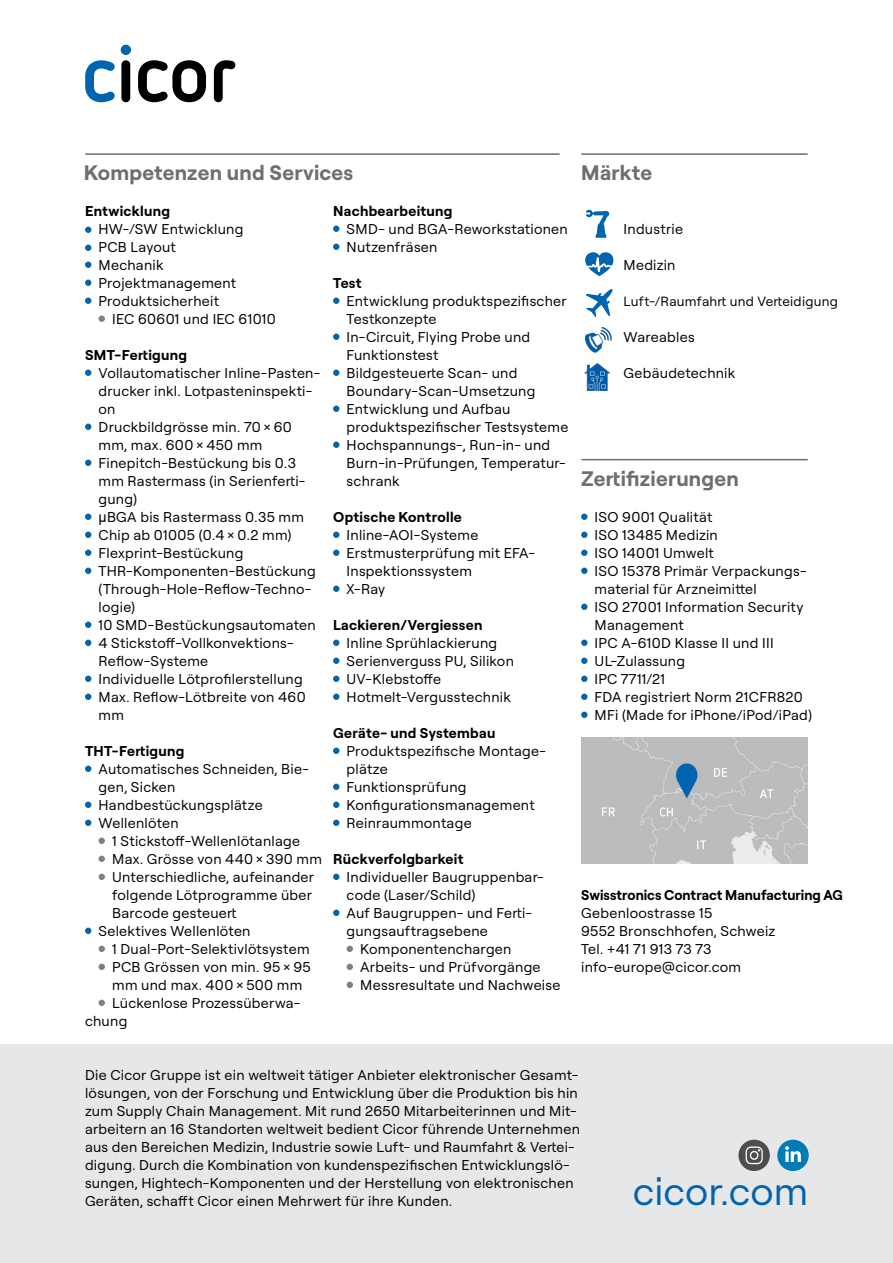
<style>
.page{position:relative;width:893px;height:1263px;background:#fff}
.page>*{position:absolute;margin:0;border:0;box-sizing:border-box;transform-origin:0 0}
.t1{font:39px "Roobert";color:#0064b1}
.t2{font:700 21px "Roobert";letter-spacing:.01em;color:#6d6e71}
.t3{font:14.25px/18px "Roobert";letter-spacing:.02em;color:#000}
.t4{font:700 14.25px "Roobert";letter-spacing:.02em;color:#000}
.t5{font:700 14.25px "Roobert";color:#000}
.t6{font:13.35px "Roobert";letter-spacing:.02em;color:#000}
.s1{font-family:"Arial"}
</style>
<div class="page">
<svg style="left:85px;top:60px;width:30px;height:42px"></svg>
<div style="left:121px;top:45px;width:10px;height:10px;background:#0064b1;border-radius:50%"></div>
<div style="left:121px;top:60px;width:9px;height:42px;background:#000;border-radius:4px"></div>
<svg style="left:138px;top:60px;width:68px;height:42px"></svg>
<svg style="left:214px;top:60px;width:21px;height:42px"></svg>
<svg style="left:85px;top:227px;width:6px;height:6px"></svg>
<svg style="left:85px;top:245px;width:6px;height:6px"></svg>
<svg style="left:85px;top:262px;width:6px;height:6px"></svg>
<svg style="left:85px;top:280px;width:6px;height:6px"></svg>
<svg style="left:85px;top:298px;width:6px;height:6px"></svg>
<svg style="left:99px;top:316px;width:6px;height:6px"></svg>
<svg style="left:85px;top:370px;width:6px;height:6px"></svg>
<svg style="left:85px;top:424px;width:6px;height:6px"></svg>
<svg style="left:85px;top:460px;width:6px;height:6px"></svg>
<svg style="left:85px;top:514px;width:6px;height:6px"></svg>
<svg style="left:85px;top:532px;width:6px;height:6px"></svg>
<svg style="left:85px;top:550px;width:6px;height:6px"></svg>
<svg style="left:85px;top:568px;width:6px;height:6px"></svg>
<svg style="left:85px;top:622px;width:6px;height:6px"></svg>
<svg style="left:85px;top:640px;width:6px;height:6px"></svg>
<svg style="left:85px;top:676px;width:6px;height:6px"></svg>
<svg style="left:85px;top:694px;width:6px;height:6px"></svg>
<svg style="left:85px;top:766px;width:6px;height:6px"></svg>
<svg style="left:85px;top:802px;width:6px;height:6px"></svg>
<svg style="left:85px;top:820px;width:6px;height:6px"></svg>
<svg style="left:99px;top:838px;width:6px;height:6px"></svg>
<svg style="left:99px;top:856px;width:6px;height:6px"></svg>
<svg style="left:99px;top:874px;width:6px;height:6px"></svg>
<svg style="left:85px;top:928px;width:6px;height:6px"></svg>
<svg style="left:99px;top:946px;width:6px;height:6px"></svg>
<svg style="left:99px;top:964px;width:6px;height:6px"></svg>
<svg style="left:99px;top:1000px;width:6px;height:6px"></svg>
<svg style="left:581px;top:514px;width:6px;height:6px"></svg>
<svg style="left:581px;top:532px;width:6px;height:6px"></svg>
<svg style="left:581px;top:550px;width:6px;height:6px"></svg>
<svg style="left:581px;top:568px;width:6px;height:6px"></svg>
<svg style="left:581px;top:604px;width:6px;height:6px"></svg>
<svg style="left:581px;top:640px;width:6px;height:6px"></svg>
<svg style="left:581px;top:658px;width:6px;height:6px"></svg>
<svg style="left:581px;top:676px;width:6px;height:6px"></svg>
<svg style="left:581px;top:694px;width:6px;height:6px"></svg>
<svg style="left:581px;top:712px;width:6px;height:6px"></svg>
<div style="left:0;top:1044px;width:893px;height:219px;background:#e6e7e8"></div>
<svg style="left:333px;top:226px;width:6px;height:6px"></svg>
<svg style="left:333px;top:244px;width:6px;height:6px"></svg>
<svg style="left:333px;top:298px;width:6px;height:6px"></svg>
<svg style="left:333px;top:334px;width:6px;height:6px"></svg>
<svg style="left:333px;top:370px;width:6px;height:6px"></svg>
<svg style="left:333px;top:406px;width:6px;height:6px"></svg>
<svg style="left:333px;top:442px;width:6px;height:6px"></svg>
<svg style="left:333px;top:532px;width:6px;height:6px"></svg>
<svg style="left:333px;top:550px;width:6px;height:6px"></svg>
<svg style="left:333px;top:586px;width:6px;height:6px"></svg>
<svg style="left:333px;top:640px;width:6px;height:6px"></svg>
<svg style="left:333px;top:658px;width:6px;height:6px"></svg>
<svg style="left:333px;top:676px;width:6px;height:6px"></svg>
<svg style="left:333px;top:694px;width:6px;height:6px"></svg>
<svg style="left:333px;top:748px;width:6px;height:6px"></svg>
<svg style="left:333px;top:784px;width:6px;height:6px"></svg>
<svg style="left:333px;top:802px;width:6px;height:6px"></svg>
<svg style="left:333px;top:820px;width:6px;height:6px"></svg>
<svg style="left:333px;top:874px;width:6px;height:6px"></svg>
<svg style="left:333px;top:910px;width:6px;height:6px"></svg>
<svg style="left:347px;top:946px;width:6px;height:6px"></svg>
<svg style="left:347px;top:964px;width:6px;height:6px"></svg>
<svg style="left:347px;top:982px;width:6px;height:6px"></svg>
<hr style="left:86px;top:153px;width:473px;height:2px;background:#6d6e71">
<hr style="left:582px;top:153px;width:225px;height:2px;background:#6d6e71">
<hr style="left:582px;top:459px;width:225px;height:1px;background:#6d6e71">
<svg style="left:586px;top:210px;width:23px;height:28px"></svg>
<svg style="left:585px;top:252px;width:28px;height:24px"></svg>
<svg style="left:586px;top:289px;width:27px;height:28px"></svg>
<img style="left:586px;top:327px;width:26px;height:25px">
<img style="left:584px;top:363px;width:27px;height:27px">
<img style="left:581px;top:737px;width:227px;height:126px">
<div style="left:777px;top:1140px;width:32px;height:31px;background:#007bb6;border-radius:50%"></div>
<svg style="left:785px;top:1146px;width:16px;height:16px"></svg>
<div style="left:738px;top:1140px;width:32px;height:31px;background:#4d4d4f;border-radius:50%"></div>
<svg style="left:746px;top:1146px;width:17px;height:18px"></svg>
<h2 class="t2" style="left:84px;top:157px;width:271px">Kompetenzen und Services</h2>
<h2 class="t2" style="left:581px;top:157px;width:73px">Märkte</h2>
<p class="t3" style="left:624px;top:219px;width:61px">Industrie</p>
<p class="t3" style="left:624px;top:255px;width:53px">Medizin</p>
<p class="t6" style="left:624px;top:292px;width:216px">Luft-/Raumfahrt und Verteidigung</p>
<p class="t3" style="left:624px;top:327px;width:73px">Wareables</p>
<p class="t3" style="left:624px;top:363px;width:113px">Gebäudetechnik</p>
<p class="t4" style="left:85px;top:201px;width:86px">Entwicklung</p>
<p class="t3" style="left:99px;top:219px;width:146px">HW-/SW Entwicklung<br>PCB Layout<br>Mechanik<br>Projektmanagement<br>Produktsicherheit</p>
<p class="t3" style="left:112px;top:309px;width:165px">IEC 60601 und IEC 61010</p>
<p class="t4" style="left:85px;top:345px;width:104px">SMT-Fertigung</p>
<p class="t3" style="left:99px;top:363px;width:222px">Vollautomatischer Inline-Pasten&shy;drucker inkl. Lotpasteninspekti&shy;on<br>Druckbildgrösse min. 70×60 mm, max. 600×450 mm<br>Finepitch-Bestückung bis 0.3 mm Rastermass (in Serienferti&shy;gung)<br><span class="s1">μ</span>BGA bis Rastermass 0.35 mm<br>Chip ab 01005 (0.4×0.2 mm)<br>Flexprint-Bestückung<br>THR-Komponenten-Bestückung (Through-Hole-Reflow-Techno&shy;logie)<br>10 SMD-Bestückungsautomaten<br>4 Stickstoff-Vollkonvektions-<br>Reflow-Systeme<br>Individuelle Lötprofilerstellung<br>Max. Reflow-Lötbreite von 460 mm</p>
<p class="t4" style="left:85px;top:741px;width:101px">THT-Fertigung</p>
<p class="t3" style="left:99px;top:759px;width:212px">Automatisches Schneiden, Bie&shy;gen, Sicken<br>Handbestückungsplätze<br>Wellenlöten</p>
<p class="t3" style="left:112px;top:831px;width:189px">1 Stickstoff-Wellenlötanlage</p>
<p class="t3" style="left:112px;top:849px;width:211px">Max. Grösse von 440×390 mm</p>
<p class="t3" style="left:112px;top:867px;width:203px">Unterschiedliche, aufeinander</p>
<p class="t3" style="left:112px;top:885px;width:201px">folgende Lötprogramme über</p>
<p class="t3" style="left:112px;top:903px;width:126px">Barcode gesteuert</p>
<p class="t3" style="left:99px;top:921px;width:154px">Selektives Wellenlöten</p>
<p class="t3" style="left:112px;top:939px;width:199px">1 Dual-Port-Selektivlötsystem</p>
<p class="t3" style="left:112px;top:957px;width:200px">PCB Grössen von min. 95×95</p>
<p class="t3" style="left:112px;top:975px;width:192px">mm und max. 400×500 mm</p>
<p class="t3" style="left:112px;top:993px;width:190px">Lückenlose Prozessüberwa-</p>
<p class="t3" style="left:85px;top:1011px;width:44px">chung</p>
<p class="t4" style="left:333px;top:201px;width:121px">Nachbearbeitung</p>
<p class="t3" style="left:347px;top:219px;width:223px">SMD- und BGA-Reworkstationen<br>Nutzenfräsen</p>
<p class="t4" style="left:333px;top:273px;width:30px">Test</p>
<p class="t3" style="left:347px;top:291px;width:223px">Entwicklung produktspezifischer<br>Testkonzepte<br>In-Circuit, Flying Probe und<br>Funktionstest<br>Bildgesteuerte Scan- und<br>Boundary-Scan-Umsetzung<br>Entwicklung und Aufbau produktspezifischer Testsysteme<br>Hochspannungs-, Run-in- und<br>Burn-in-Prüfungen, Temperatur&shy;schrank</p>
<p class="t4" style="left:333px;top:507px;width:130px">Optische Kontrolle</p>
<p class="t3" style="left:347px;top:525px;width:190px">Inline-AOI-Systeme<br>Erstmusterprüfung mit EFA-<br>Inspektionssystem<br>X-Ray</p>
<p class="t4" style="left:333px;top:615px;width:151px">Lackieren/Vergiessen</p>
<p class="t3" style="left:347px;top:633px;width:169px">Inline Sprühlackierung<br>Serienverguss PU, Silikon<br>UV-Klebstoffe<br>Hotmelt-Vergusstechnik</p>
<p class="t4" style="left:333px;top:723px;width:164px">Geräte- und Systembau</p>
<p class="t3" style="left:347px;top:741px;width:201px">Produktspezifische Montage&shy;plätze<br>Funktionsprüfung<br>Konfigurationsmanagement<br>Reinraummontage</p>
<p class="t4" style="left:333px;top:849px;width:132px">Rückverfolgbarkeit</p>
<p class="t3" style="left:347px;top:867px;width:199px">Individueller Baugruppenbar-</p>
<p class="t3" style="left:347px;top:885px;width:130px">code (Laser/Schild)</p>
<p class="t3" style="left:347px;top:903px;width:187px">Auf Baugruppen- und Ferti-</p>
<p class="t3" style="left:347px;top:921px;width:143px">gungsauftragsebene</p>
<p class="t3" style="left:360px;top:939px;width:153px">Komponentenchargen</p>
<p class="t3" style="left:360px;top:957px;width:182px">Arbeits- und Prüfvorgänge</p>
<p class="t3" style="left:360px;top:975px;width:202px">Messresultate und Nachweise</p>
<h2 class="t2" style="left:581px;top:463px;width:159px">Zertifizierungen</h2>
<p class="t3" style="left:595px;top:507px;width:219px">ISO 9001 Qualität<br>ISO 13485 Medizin<br>ISO 14001 Umwelt<br>ISO 15378 Primär Verpackungs&shy;material für Arzneimittel<br>ISO 27001 Information Security<br>Management<br>IPC A-610D Klasse II und III<br>UL-Zulassung<br>IPC 7711/21<br>FDA registriert Norm 21CFR820<br>MFi (Made for iPhone/iPod/iPad)</p>
<p class="t5" style="left:581px;top:885px;width:263px">Swisstronics Contract Manufacturing AG</p>
<p class="t3" style="left:581px;top:903px;width:196px">Gebenloostrasse 15<br>9552 Bronschhofen, Schweiz<br>Tel. +41 71 913 73 73 info-europe@cicor.com</p>
<p class="t3" style="left:85px;top:1065px;width:496px">Die Cicor Gruppe ist ein weltweit tätiger Anbieter elektronischer Gesamt&shy;lösungen, von der Forschung und Entwicklung über die Produktion bis hin zum Supply Chain Management. Mit rund 2650 Mitarbeiterinnen und Mit&shy;arbeitern an 16 Standorten weltweit bedient Cicor führende Unternehmen aus den Bereichen Medizin, Industrie sowie Luft- und Raumfahrt &amp; Vertei&shy;digung. Durch die Kombination von kundenspezifischen Entwicklungslö&shy;sungen, Hightech-Komponenten und der Herstellung von elektronischen Geräten, schafft Cicor einen Mehrwert für ihre Kunden.</p>
<h1 class="t1" style="left:633px;top:1164px;width:177px">cicor.com</h1>
</div>
